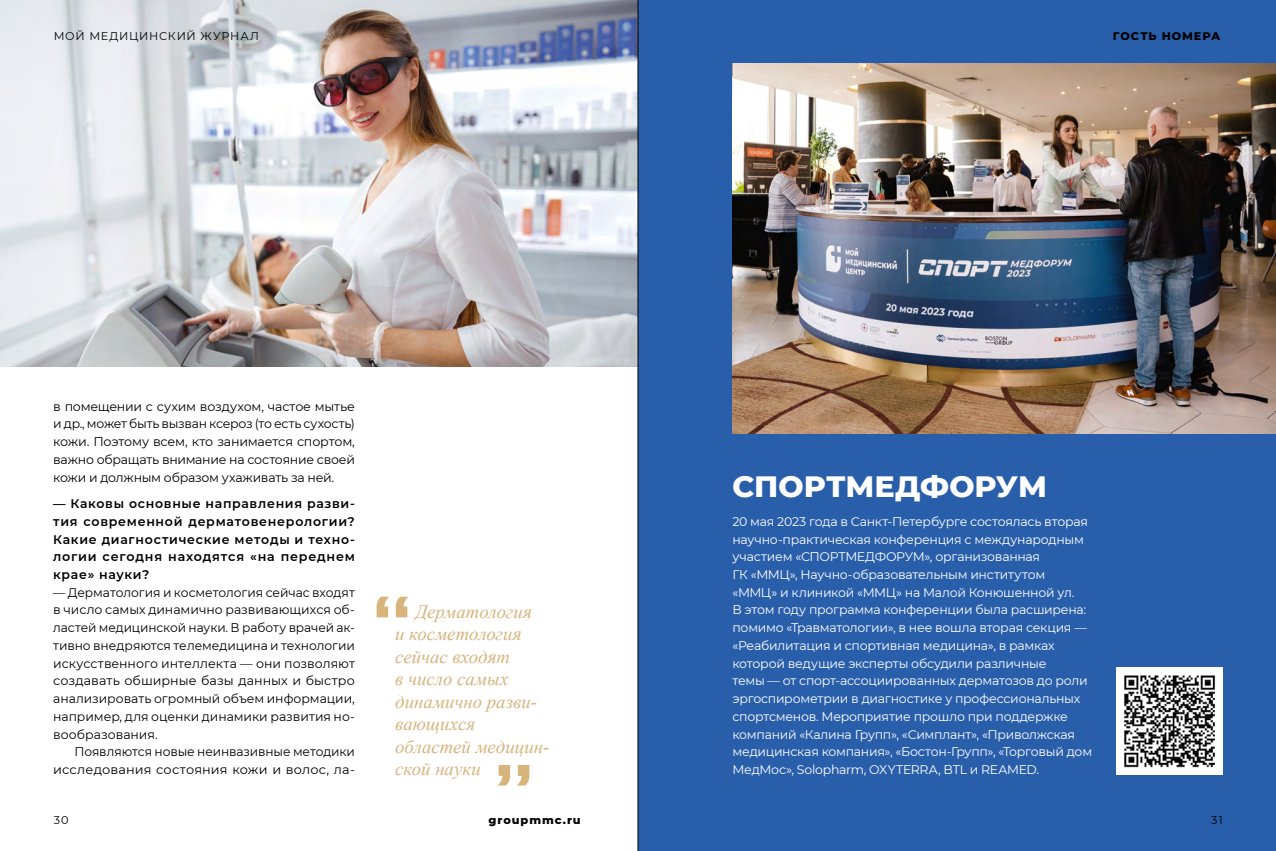
<style>
.page{position:relative;width:1276px;height:851px;background:#fff}
.page>*{position:absolute;margin:0;border:0;box-sizing:border-box;transform-origin:0 0}
.t1{font:800 30px "Montserrat";color:#fff}
.t2{font:italic 18.75px/22.5px "Times New Roman";color:#d6b47c}
.t3{font:12.5px/17.8px "Montserrat";letter-spacing:-.02em;color:#fff}
.t4{font:12.5px/17.8px "Montserrat";letter-spacing:-.005em;color:#000;text-align:justify}
.t5{font:600 12.5px/17.8px "Montserrat";letter-spacing:.06em;color:#000;text-align:justify}
.t6{font:11.25px "Montserrat";letter-spacing:.07em;color:#000}
.t7{font:800 11.25px "Montserrat";letter-spacing:.085em;color:#000}
</style>
<div class="page">
<div style="left:638px;top:0;width:638px;height:850px;background:#295faa"></div>
<img style="left:1116px;top:667px;width:106px;height:107px">
<img style="left:732px;top:64px;width:544px;height:369px">
<img style="left:0;top:0;width:638px;height:366px">
<svg style="left:498px;top:765px;width:31px;height:20px"></svg>
<svg style="left:376px;top:596px;width:32px;height:21px"></svg>
<hr style="left:638px;top:0;width:1px;height:850px;background:#000">
<p class="t6" style="left:54px;top:28px;width:207px">мой М едицинский журнал</p>
<p class="t7" style="left:1113px;top:28px;width:109px">гость номера</p>
<p class="t4" style="left:53px;top:397px;width:303px">в помещении с сухим воздухом, частое мытье и др., может быть вызван ксероз (то есть сухость) кожи. Поэтому всем, кто занимается спортом, важно обращать внимание на состояние своей кожи и должным образом ухаживать за ней.</p>
<p class="t5" style="left:53px;top:494px;width:303px">— Каковы основные направления разви&shy;тия современной дерматовенерологии?<br>Какие диагностические методы и техно&shy;логии сегодня находятся «на переднем крае» науки?</p>
<p class="t4" style="left:53px;top:583px;width:303px">— Дерматология и косметология сейчас входят в число самых динамично развивающихся об&shy;ластей медицинской науки. В работу врачей ак&shy;тивно внедряются телемедицина и технологии искусственного интеллекта — они позволяют создавать обширные базы данных и быстро анализировать огромный объем информации, например, для оценки динамики развития но&shy;вообразования.</p>
<p class="t4" style="left:53px;top:742px;width:303px;text-align:right">Появляются новые неинвазивные методики исследования состояния кожи и волос, ла-</p>
<h2 class="t2" style="left:395px;top:599px;width:156px;text-indent:20px">Дерматология<br>и косметология сейчас входят<br>в число самых динамично разви&shy;вающихся областей медицин&shy;ской науки</h2>
<h1 class="t1" style="left:732px;top:464px;width:25px">СПОРТМЕДФОР</h1>
<h1 class="t1" style="left:996px;top:464px;width:48px">УМ</h1>
<p class="t3" style="left:732px;top:512px;width:361px">20 мая 2023 года в Санкт-Петербурге состоялась вторая научно-практическая конференция с международным участием «СПОРТМЕДФОРУМ», организованная<br>ГК «ММЦ», Научно-образовательным институтом «ММЦ» и клиникой «ММЦ» на Малой Конюшенной ул.<br>В этом году программа конференции была расширена: помимо «Травматологии», в нее вошла вторая секция — «Реабилитация и спортивная медицина», в рамках которой ведущие эксперты обсудили различные<br>темы — от спорт-ассоциированных дерматозов до роли эргоспирометрии в диагностике у профессиональных спортсменов. Мероприятие прошло при поддержке компаний «Калина Групп», «Симплант», «Приволжская медицинская компания», «Бостон-Групп», «Торговый дом МедМос», Solopharm, OXYTERRA, BTL и R EAMED.</p>
<p class="t6" style="left:54px;top:812px;width:16px">30</p>
<p class="t6" style="left:1211px;top:812px;width:13px">31</p>
<p class="t7" style="left:488px;top:811px;width:94px">groupmmc.ru</p>
</div>
